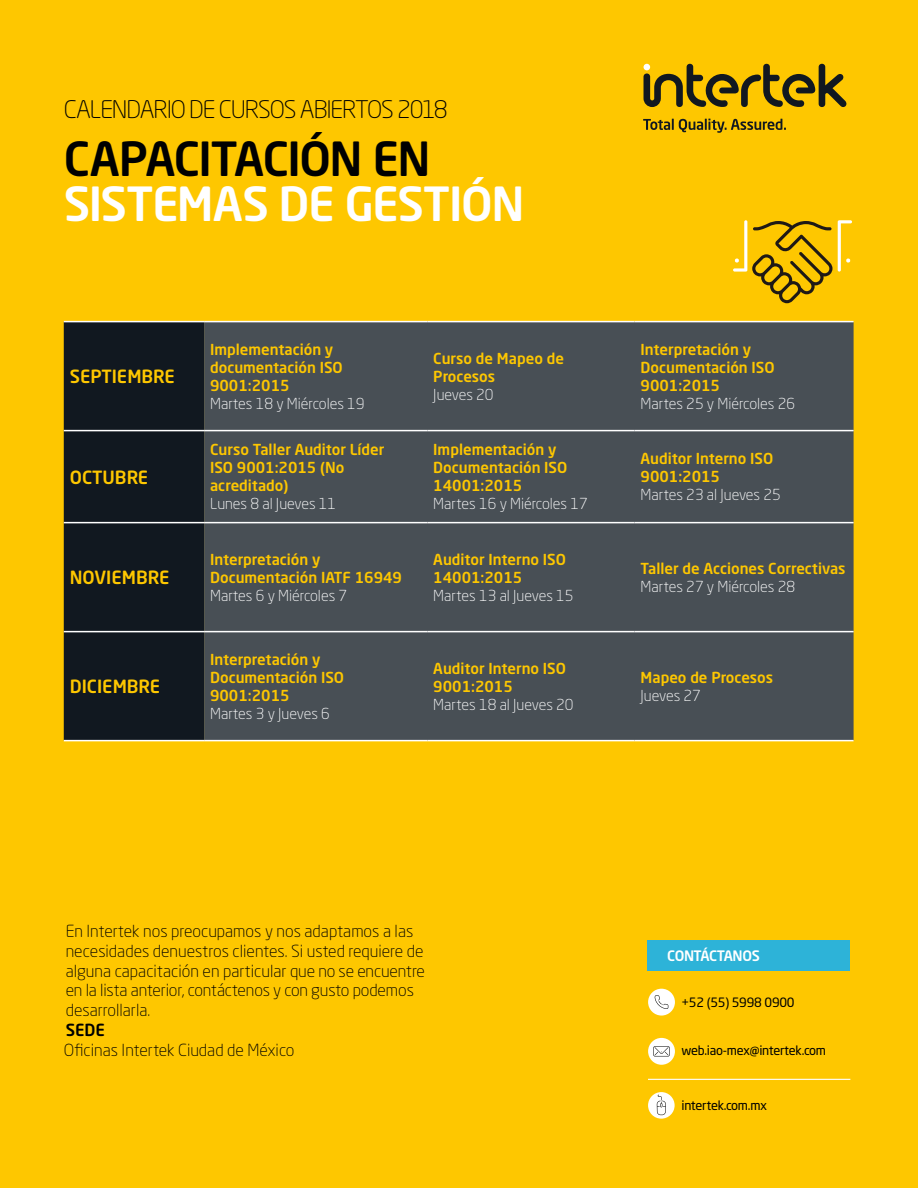
<style>
.page{position:relative;width:918px;height:1188px;background:#fec700}
.page>*{position:absolute;margin:0;border:0;box-sizing:border-box;transform-origin:0 0}
.t1{font:500 46.5px "Neo Sans Std";letter-spacing:-.03em;color:#fff}
.t2{font:500 46.5px "Neo Sans Std";letter-spacing:-.03em;color:#000}
.t3{font:300 24px "Neo Sans Std";letter-spacing:-.05em;color:#000}
.t4{font:500 18px "Neo Sans Std";color:#fec700}
.t5{font:300 16.5px/19.8px "Neo Sans Std";color:#000}
.t6{font:500 16.5px "Neo Sans Std";color:#000}
.t7{font:500 15px/18px "Neo Sans Std";color:#fec700}
.t8{font:300 15px "Neo Sans Std";color:#fff}
.t9{font:500 14.25px "Neo Sans Std";letter-spacing:-.03em;color:#fff}
.t10{font:12.75px "Neo Sans Std";letter-spacing:-.02em;color:#000}
</style>
<div class="page">
<svg style="left:644px;top:64px;width:202px;height:43px"></svg>
<svg style="left:643px;top:119px;width:143px;height:14px"></svg>
<div style="left:647px;top:940px;width:203px;height:30px;background:#2db3d8"></div>
<hr style="left:648px;top:1079px;width:202px;height:1px;background:#fff">
<div style="left:648px;top:989px;width:27px;height:27px;background:#fff;border-radius:50%"></div>
<svg style="left:655px;top:995px;width:13px;height:14px"></svg>
<div style="left:648px;top:1038px;width:27px;height:27px;background:#fff;border-radius:50%"></div>
<svg style="left:653px;top:1046px;width:17px;height:10px"></svg>
<div style="left:648px;top:1092px;width:27px;height:27px;background:#fff;border-radius:50%"></div>
<svg style="left:657px;top:1095px;width:9px;height:20px"></svg>
<div style="left:64px;top:322px;width:140px;height:418px;background:#111820"></div>
<div style="left:204px;top:322px;width:650px;height:418px;background:#484f55"></div>
<hr style="left:64px;top:321px;width:140px;height:1px;background:#fff">
<hr style="left:204px;top:321px;width:223px;height:1px;background:#fff">
<hr style="left:427px;top:321px;width:208px;height:1px;background:#fff">
<hr style="left:635px;top:321px;width:219px;height:1px;background:#fff">
<hr style="left:64px;top:430px;width:140px;height:1px;background:#fff">
<hr style="left:204px;top:430px;width:223px;height:1px;background:#fff">
<hr style="left:427px;top:430px;width:208px;height:1px;background:#fff">
<hr style="left:635px;top:430px;width:219px;height:1px;background:#fff">
<hr style="left:64px;top:522px;width:140px;height:1px;background:#fff">
<hr style="left:204px;top:522px;width:223px;height:1px;background:#fff">
<hr style="left:427px;top:522px;width:208px;height:1px;background:#fff">
<hr style="left:635px;top:522px;width:219px;height:1px;background:#fff">
<hr style="left:64px;top:631px;width:140px;height:1px;background:#fff">
<hr style="left:204px;top:631px;width:223px;height:1px;background:#fff">
<hr style="left:427px;top:631px;width:208px;height:1px;background:#fff">
<hr style="left:635px;top:631px;width:219px;height:1px;background:#fff">
<hr style="left:64px;top:740px;width:140px;height:1px;background:#fff">
<hr style="left:204px;top:740px;width:223px;height:1px;background:#fff">
<hr style="left:427px;top:740px;width:208px;height:1px;background:#fff">
<hr style="left:635px;top:740px;width:219px;height:1px;background:#fff">
<svg style="left:733px;top:220px;width:119px;height:83px"></svg>
<h2 class="t3" style="left:64px;top:95px;width:386px">CALENDARIO DE CURSOS ABIERTOS 2018</h2>
<h1 class="t2" style="left:64px;top:130px;width:368px">CAPACITACIÓN EN</h1>
<h1 class="t1" style="left:64px;top:175px;width:462px">SISTEMAS DE GESTIÓN</h1>
<p class="t4" style="left:70px;top:365px;width:107px">SEPTIEMBRE</p>
<p class="t4" style="left:70px;top:466px;width:80px">OCTUBRE</p>
<p class="t4" style="left:70px;top:566px;width:101px">NOVIEMBRE</p>
<p class="t4" style="left:70px;top:675px;width:92px">DICIEMBRE</p>
<p class="t7" style="left:210px;top:340px;width:134px">Implementación y documentación ISO<br>9001:2015</p>
<p class="t8" style="left:210px;top:394px;width:156px">Martes 18 y Miércoles 19</p>
<p class="t7" style="left:210px;top:440px;width:176px">Curso Taller Auditor Líder<br>ISO 9001:2015 (No acreditado)</p>
<p class="t8" style="left:210px;top:495px;width:128px">Lunes 8 al Jueves 11</p>
<p class="t7" style="left:210px;top:550px;width:193px">Interpretación y<br>Documentación IATF 16949</p>
<p class="t8" style="left:210px;top:586px;width:139px">Martes 6 y Miércoles 7</p>
<p class="t7" style="left:210px;top:650px;width:136px">Interpretación y<br>Documentación ISO<br>9001:2015</p>
<p class="t8" style="left:210px;top:704px;width:121px">Martes 3 y Jueves 6</p>
<p class="t7" style="left:433px;top:349px;width:132px">Curso de Mapeo de<br>Procesos</p>
<p class="t8" style="left:433px;top:385px;width:62px">Jueves 20</p>
<p class="t7" style="left:433px;top:440px;width:136px">Implementación y<br>Documentación ISO<br>14001:2015</p>
<p class="t8" style="left:433px;top:495px;width:156px">Martes 16 y Miércoles 17</p>
<p class="t7" style="left:433px;top:550px;width:134px">Auditor Interno ISO<br>14001:2015</p>
<p class="t8" style="left:433px;top:586px;width:142px">Martes 13 al Jueves 15</p>
<p class="t7" style="left:433px;top:659px;width:134px">Auditor Interno ISO<br>9001:2015</p>
<p class="t8" style="left:433px;top:695px;width:142px">Martes 18 al Jueves 20</p>
<p class="t7" style="left:641px;top:340px;width:136px">Interpretación y<br>Documentación ISO<br>9001:2015</p>
<p class="t8" style="left:641px;top:394px;width:156px">Martes 25 y Miércoles 26</p>
<p class="t7" style="left:641px;top:449px;width:134px">Auditor Interno ISO<br>9001:2015</p>
<p class="t8" style="left:641px;top:486px;width:142px">Martes 23 al Jueves 25</p>
<p class="t7" style="left:641px;top:559px;width:206px">Taller de Acciones Correctivas</p>
<p class="t8" style="left:641px;top:577px;width:156px">Martes 27 y Miércoles 28</p>
<p class="t7" style="left:641px;top:668px;width:134px">Mapeo de Procesos</p>
<p class="t8" style="left:641px;top:686px;width:62px">Jueves 27</p>
<p class="t5" style="left:66px;top:921px;width:361px">En Intertek nos preocupamos y nos adaptamos a las necesidades denuestros clientes. Si usted requiere de alguna capacitación en particular que no se encuentre en la lista anterior, contáctenos y con gusto podemos desarrollarla.</p>
<p class="t6" style="left:66px;top:1020px;width:41px">SEDE</p>
<p class="t5" style="left:64px;top:1040px;width:232px">Oficinas Intertek Ciudad de México</p>
<p class="t9" style="left:667px;top:947px;width:94px">CONTÁCTANOS</p>
<p class="t10" style="left:682px;top:995px;width:115px">+52 (55) 5998 0900</p>
<p class="t10" style="left:682px;top:1042px;width:146px">web.iao-mex@intertek.com</p>
<p class="t10" style="left:681px;top:1098px;width:87px">intertek.com.mx</p>
</div>
